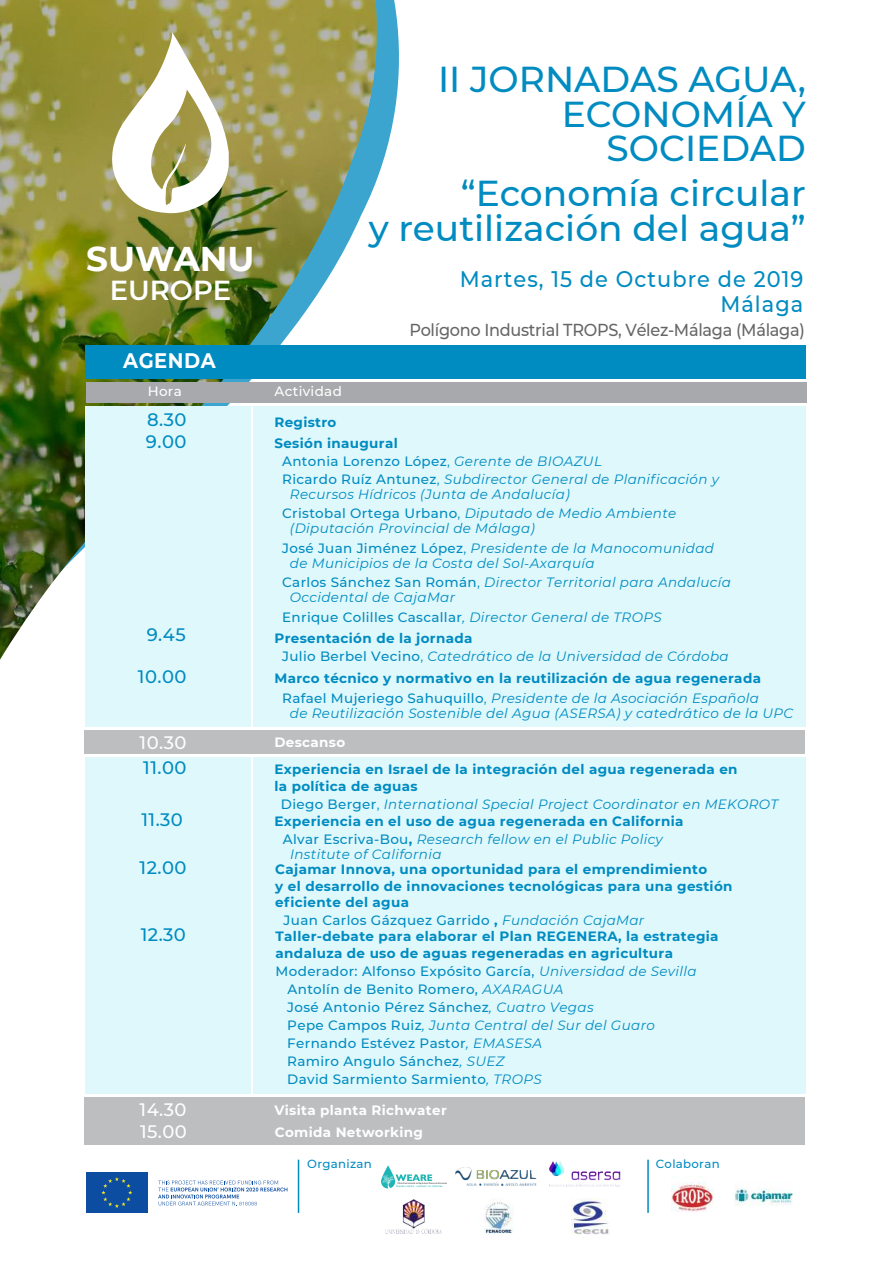
<style>
.page{position:relative;width:893px;height:1263px;background:#fff}
.page>*{position:absolute;margin:0;border:0;box-sizing:border-box;transform-origin:0 0}
.t1{font:500 36px/34.5px "Montserrat";color:#008bc1;text-align:right}
.t2{font:700 34.35px "Montserrat";color:#fff}
.t3{font:600 27.45px "Montserrat";color:#fff}
.t4{font:500 22.5px/25.5px "Montserrat";letter-spacing:.05em;color:#008bc1;text-align:right;scale:.93 1}
.t5{font:700 21px "Montserrat";letter-spacing:.025em;color:#fff;scale:.93 1}
.t6{font:500 18px "Montserrat";letter-spacing:.025em;color:#008bc1}
.t7{font:500 18px "Montserrat";letter-spacing:.025em;color:#fff}
.t8{font:500 17.25px "Montserrat";letter-spacing:-.02em;color:#666;scale:.93 1}
.t9{font:italic 13.5px/19.5px "Montserrat";letter-spacing:.025em;color:#008bc1}
.t10{font:700 13.5px/16.5px "Montserrat";letter-spacing:.025em;color:#008bc1}
.t11{font:500 13.5px/18px "Montserrat";letter-spacing:.025em;color:#008bc1}
.t12{font:700 13.5px "Montserrat";letter-spacing:.025em;color:#fff}
.t13{font:500 13.5px "Montserrat";letter-spacing:.025em;color:#fff}
.t14{font:500 11.7px "Montserrat";letter-spacing:.025em;color:#008bc1}
.s1{font-weight:500;font-style:normal}
.s2{font-style:normal}
.s3{font-weight:700;font-style:normal}
.s4{font-weight:500}
.s5{font-weight:400}
.s6{font-weight:400;font-style:italic}
.s7{font-weight:700}
</style>
<div class="page">
<svg style="left:0;top:0;width:399px;height:727px"></svg>
<img style="left:0;top:0;width:377px;height:659px">
<svg style="left:110px;top:31px;width:119px;height:182px"></svg>
<div style="left:85px;top:757px;width:720px;height:336px;background:#def8fc"></div>
<div style="left:86px;top:345px;width:720px;height:34px;background:#008bc1"></div>
<div style="left:85px;top:406px;width:720px;height:320px;background:#def8fc"></div>
<hr style="left:251px;top:407px;width:2px;height:374px;background:#fff">
<div style="left:84px;top:730px;width:721px;height:24px;background:#bcbec0"></div>
<div style="left:86px;top:382px;width:721px;height:21px;background:#a7a9ac"></div>
<div style="left:86px;top:1172px;width:62px;height:41px;background:#0d4da1"></div>
<svg style="left:101px;top:1177px;width:31px;height:31px"></svg>
<svg style="left:158px;top:1180px;width:129px;height:26px"></svg>
<hr style="left:298px;top:1160px;width:1px;height:53px;background:#008bc1">
<hr style="left:647px;top:1160px;width:2px;height:53px;background:#008bc1">
<img style="left:455px;top:1167px;width:82px;height:19px">
<img style="left:572px;top:1198px;width:37px;height:37px">
<img style="left:484px;top:1198px;width:30px;height:36px">
<img style="left:549px;top:1161px;width:72px;height:26px">
<img style="left:386px;top:1199px;width:55px;height:35px">
<img style="left:381px;top:1165px;width:66px;height:24px">
<img style="left:671px;top:1182px;width:42px;height:30px">
<img style="left:734px;top:1188px;width:59px;height:18px">
<hr style="left:251px;top:764px;width:2px;height:331px;background:#fff">
<div style="left:84px;top:1097px;width:721px;height:48px;background:#bcbec0"></div>
<h2 class="t2" style="left:86px;top:234px;width:170px">SUWANU</h2>
<h3 class="t3" style="left:110px;top:271px;width:123px">EUROPE</h3>
<h3 class="t5" style="left:123px;top:346px;width:101px">AGENDA</h3>
<p class="t13" style="left:148px;top:382px;width:36px">Hora</p>
<p class="t13" style="left:274px;top:382px;width:69px">Actividad</p>
<h1 class="t1" style="left:438px;top:61px;width:369px">II JORNADAS AGUA,<br>ECONOMÍA Y<br>SOCIEDAD</h1>
<h1 class="t1" style="left:369px;top:175px;width:439px">“Economía circular<br>y reutilización del agua”</h1>
<h3 class="t4" style="left:460px;top:265px;width:371px">Martes, 15 de Octubre de 2019<br>Málaga</h3>
<p class="t8" style="left:409px;top:318px;width:427px">Polígono Industrial TROPS, Vélez-Málaga (Málaga)</p>
<h3 class="t6" style="left:147px;top:407px;width:41px">8.30</h3>
<p class="t10" style="left:274px;top:411px;width:125px;line-height:20.7px">Registro<br>Sesión inaugural</p>
<p class="t9" style="left:282px;top:451px;width:438px;line-height:18px"><span class="s1">Antonia Lorenzo López</span><span class="s2">,</span> Gerente de BIOAZUL<br><span class="s1">Ricardo Ruíz Antunez</span><span class="s2">,</span> Subdirector General de Planificación y</p>
<p class="t9" style="left:282px;top:483px;width:396px;text-indent:8px">Recursos Hídricos (Junta de Andalucía)<br><span class="s1">Cristobal Ortega Urbano</span><span class="s2">,</span> Diputado de Medio Ambiente</p>
<p class="t9" style="left:282px;top:518px;width:433px;text-indent:8px">(Diputación Provincial de Málaga)<br><span class="s1">José Juan Jiménez López</span><span class="s2">,</span> Presidente de la Manocomunidad</p>
<p class="t9" style="left:282px;top:552px;width:450px;text-indent:8px">de Municipios de la Costa del Sol-Axarquía<br><span class="s1">Carlos Sánchez San Román</span><span class="s2">,</span> Director Territorial para Andalucía</p>
<p class="t9" style="left:282px;top:587px;width:381px;text-indent:8px">Occidental de CajaMar<br><span class="s1">Enrique Colilles Cascallar</span>, Director General de TROPS</p>
<h3 class="t6" style="left:146px;top:429px;width:42px">9.00</h3>
<h3 class="t6" style="left:147px;top:622px;width:40px">9.45</h3>
<p class="t9" style="left:282px;top:629px;width:448px;line-height:18px;text-indent:-8px"><span class="s3">Presentación de la jornada<br></span><span class="s1">Julio Berbel Vecino</span><span class="s2">,</span> Catedrático de la Universidad de Córdoba</p>
<p class="t10" style="left:274px;top:668px;width:488px;line-height:19.5px;text-align:center">Marco técnico y normativo en la reutilización de agua regenerada<br><span class="s4">Rafael Mujeriego Sahuquillo</span><span class="s5">,</span> <span class="s6">Presidente de la Asociación Española</span></p>
<p class="t9" style="left:290px;top:703px;width:505px">de Reutilización Sostenible del Agua (ASERSA) y catedrático de la UPC</p>
<h3 class="t6" style="left:138px;top:664px;width:50px">10.00</h3>
<h3 class="t7" style="left:140px;top:730px;width:48px">10.30</h3>
<p class="t12" style="left:274px;top:733px;width:72px">Descanso</p>
<h3 class="t6" style="left:143px;top:755px;width:45px">11.00</h3>
<p class="t10" style="left:274px;top:760px;width:465px">Experiencia en Israel de la integración del agua regenerada en la política de aguas</p>
<p class="t9" style="left:281px;top:794px;width:499px"><span class="s1">Diego Berger</span><span class="s2">,</span> International Special Project Coordinator en MEKOROT</p>
<h3 class="t6" style="left:141px;top:807px;width:43px">11.30</h3>
<p class="t10" style="left:283px;top:812px;width:402px;line-height:18px;text-indent:-8px">Experiencia en el uso de agua regenerada en California<br><span class="s4">Alvar Escriva-Bou</span>, <span class="s6">Research fellow en el Public Policy</span></p>
<p class="t9" style="left:290px;top:844px;width:153px">Institute of California</p>
<h3 class="t6" style="left:140px;top:855px;width:48px">12.00</h3>
<h3 class="t6" style="left:141px;top:922px;width:47px">12.30</h3>
<p class="t10" style="left:275px;top:861px;width:459px">Cajamar Innova, una oportunidad para el emprendimiento<br>y el desarrollo de innovaciones tecnológicas para una gestión eficiente del agua</p>
<p class="t11" style="left:284px;top:911px;width:362px">Juan Carlos Gázquez Garrido <span class="s7">,</span> <span class="s6">Fundación CajaMar</span></p>
<p class="t10" style="left:276px;top:927px;width:444px">Taller-debate para elaborar el Plan REGENERA, la estrategia andaluza de uso de aguas regeneradas en agricultura</p>
<p class="t11" style="left:287px;top:961px;width:411px;text-indent:-12px">Moderador: Alfonso Expósito García, <span class="s6">Universidad de Sevilla </span>Antolín de Benito Romero, <span class="s6">AXARAGUA<br></span>José Antonio Pérez Sánchez<span class="s6">, Cuatro Vegas<br></span>Pepe Campos Ruiz<span class="s6">, Junta Central del Sur del Guaro </span>Fernando Estévez Pastor<span class="s6">, EMASESA<br></span>Ramiro Angulo Sánchez<span class="s6">, SUEZ<br></span>David Sarmiento Sarmiento<span class="s6">, TROPS</span></p>
<h3 class="t7" style="left:140px;top:1097px;width:48px">14.30</h3>
<p class="t12" style="left:274px;top:1100px;width:174px">Visita planta Richwater</p>
<h3 class="t7" style="left:140px;top:1119px;width:48px">15.00</h3>
<p class="t12" style="left:275px;top:1122px;width:150px">Comida Networking</p>
<p class="t14" style="left:307px;top:1156px;width:66px">Organizan</p>
<p class="t14" style="left:656px;top:1156px;width:65px">Colaboran</p>
</div>
